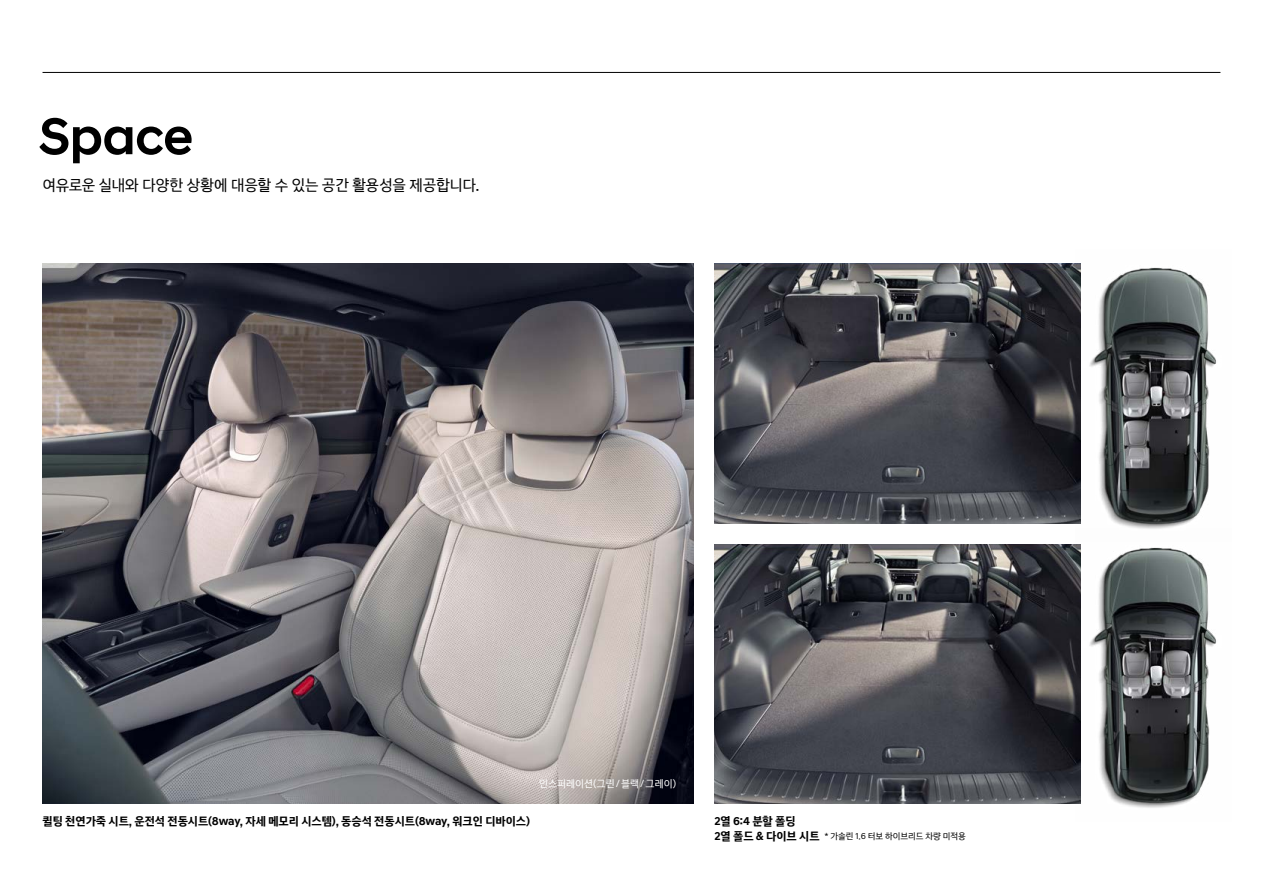
<style>
.page{position:relative;width:1263px;height:893px;background:#fff}
.page>*{position:absolute;margin:0;border:0;box-sizing:border-box;transform-origin:0 0}
.t1{font:52.5px "Hyundai Sans Head KROTF Medium";letter-spacing:-.005em;color:#000}
.t2{font:15.75px "Hyundai Sans Text KROTF Regular";letter-spacing:-.015em;color:#000}
.t3{font:12px "Hyundai Sans Text KROTF Bold";letter-spacing:-.01em;color:#000}
.t4{font:10.5px "Hyundai Sans Text KROTF Regular";color:#fff}
.t5{font:9px "Hyundai Sans Text KROTF Regular";letter-spacing:-.01em;color:#000}
.s1{font-family:"Hyundai Sans Text KROTF Bold";font-size:12px}
</style>
<div class="page">
<img style="left:43px;top:264px;width:650px;height:540px">
<img style="left:714px;top:264px;width:362px;height:259px">
<img style="left:714px;top:544px;width:362px;height:260px">
<img style="left:1076px;top:263px;width:140px;height:266px">
<img style="left:1076px;top:544px;width:141px;height:264px">
<hr style="left:43px;top:72px;width:1177px;height:1px;background:#000">
<h1 class="t1" style="left:39px;top:105px;width:156px">Space</h1>
<h2 class="t2" style="left:43px;top:175px;width:439px">여유로운 실내와 다양한 상황에 대응할 수 있는 공간 활용성을 제공합니다.</h2>
<p class="t4" style="left:539px;top:777px;width:139px">인스퍼레이션(그린 / 블랙 / 그레이)</p>
<p class="t3" style="left:43px;top:813px;width:489px">퀼팅 천연가죽 시트, 운전석 전동시트(8way, 자세 메모리 시스템), 동승석 전동시트(8way, 워크인 디바이스)</p>
<p class="t3" style="left:714px;top:813px;width:83px">2열 6:4 분할 폴딩</p>
<p class="t5" style="left:714px;top:830px;width:253px"><span class="s1">2열 폴드 &amp; 다이브 시트</span> * 가솔린 1.6 터보 하이브리드 차량 미적용</p>
</div>
